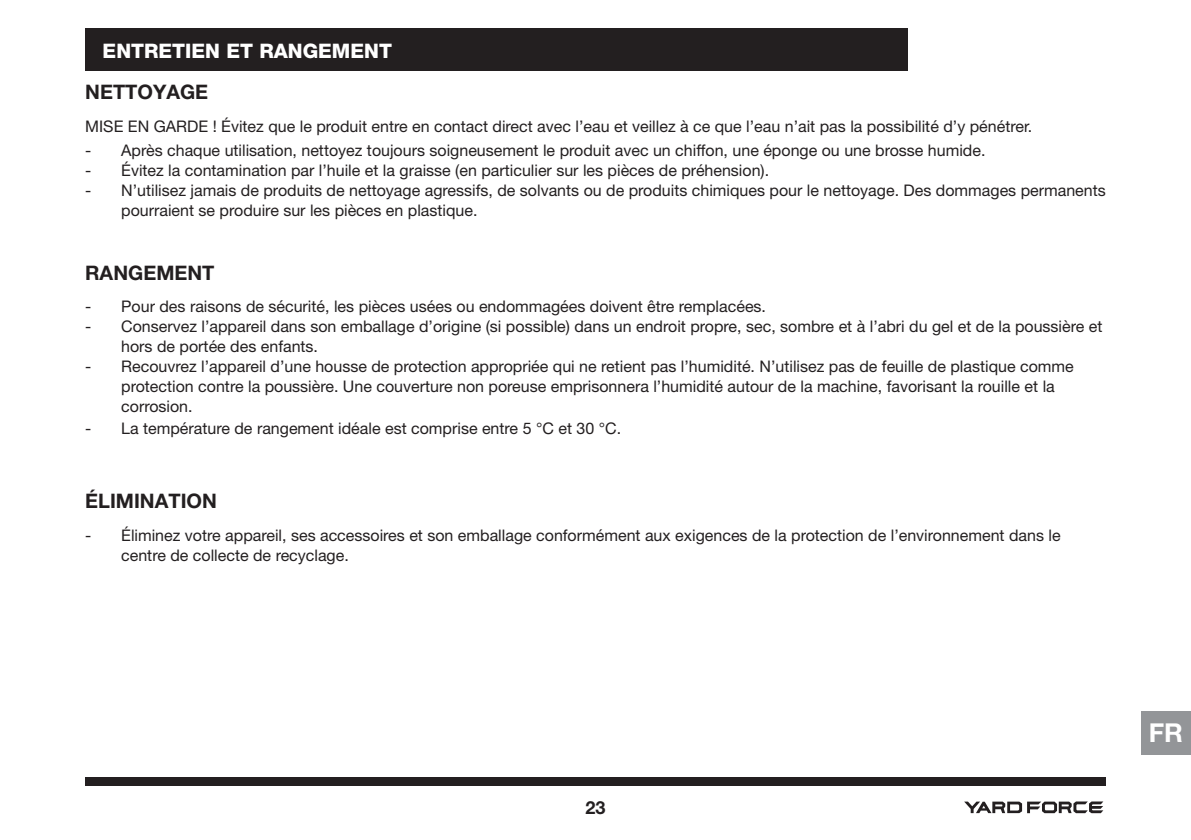
<style>
.page{position:relative;width:1191px;height:840px;background:#fff}
.page>*{position:absolute;margin:0;border:0;box-sizing:border-box;transform-origin:0 0}
.t1{font:700 26px "Helvetica Neue LT Pro";color:#fff}
.t2{font:700 20px "Helvetica Neue LT Std";color:#231f20}
.t3{font:800 20px "Helvetica Neue LT Std";color:#fff}
.t4{font:700 18px "Helvetica Neue LT Std";color:#231f20}
.t5{font:16px/20px "Helvetica Neue LT Std";color:#231f20}
</style>
<div class="page">
<div style="left:85px;top:776px;width:1021px;height:8px;background:#231f20"></div>
<svg style="left:964px;top:801px;width:139px;height:11px"></svg>
<div style="left:1141px;top:711px;width:50px;height:43px;background:#939598"></div>
<div style="left:85px;top:29px;width:822px;height:42px;background:#231f20"></div>
<p class="t3" style="left:103px;top:39px;width:291px">ENTRETIEN ET RANGEMENT</p>
<p class="t2" style="left:85px;top:80px;width:124px">NETTOYAGE</p>
<p class="t5" style="left:85px;top:116px;width:948px">MISE EN GARDE ! Évitez que le produit entre en contact direct avec l’eau et veillez à ce que l’eau n’ait pas la possibilité d’y pénétrer.</p>
<p class="t5" style="left:85px;top:140px;width:901px">- Après chaque utilisation, nettoyez toujours soigneusement le produit avec un chiffon, une éponge ou une brosse humide.</p>
<p class="t5" style="left:85px;top:160px;width:685px">- Évitez la contamination par l’huile et la graisse (en particulier sur les pièces de préhension).</p>
<p class="t5" style="left:121px;top:180px;width:986px;text-indent:-36px">- N’utilisez jamais de produits de nettoyage agressifs, de solvants ou de produits chimiques pour le nettoyage. Des dommages permanents pourraient se produire sur les pièces en plastique.</p>
<p class="t2" style="left:85px;top:260px;width:131px">RANGEMENT</p>
<p class="t5" style="left:85px;top:296px;width:682px">- Pour des raisons de sécurité, les pièces usées ou endommagées doivent être remplacées.</p>
<p class="t5" style="left:121px;top:316px;width:982px;text-indent:-36px">- Conservez l’appareil dans son emballage d’origine (si possible) dans un endroit propre, sec, sombre et à l’abri du gel et de la poussière et hors de portée des enfants.</p>
<p class="t5" style="left:121px;top:356px;width:954px;text-indent:-36px">- Recouvrez l’appareil d’une housse de protection appropriée qui ne retient pas l’humidité. N’utilisez pas de feuille de plastique comme protection contre la poussière. Une couverture non poreuse emprisonnera l’humidité autour de la machine, favorisant la rouille et la corrosion.</p>
<p class="t5" style="left:85px;top:418px;width:537px">- La température de rangement idéale est comprise entre 5 °C et 30 °C.</p>
<p class="t2" style="left:85px;top:488px;width:133px">ÉLIMINATION</p>
<p class="t5" style="left:121px;top:524px;width:941px;text-indent:-36px">- Éliminez votre appareil, ses accessoires et son emballage conformément aux exigences de la protection de l’environnement dans le centre de collecte de recyclage.</p>
<p class="t4" style="left:585px;top:796px;width:22px">23</p>
<p class="t1" style="left:1148px;top:716px;width:36px">FR</p>
</div>
